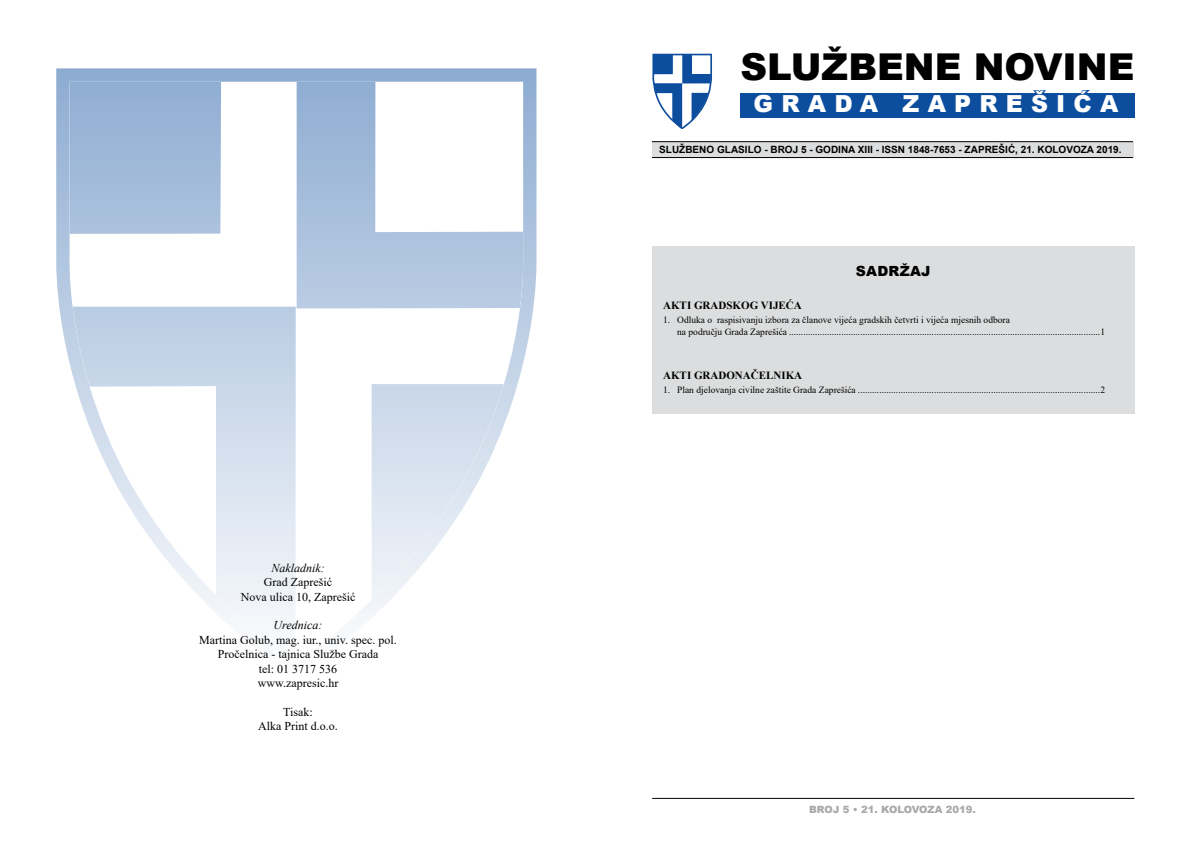
<style>
.page{position:relative;width:1191px;height:842px;background:#fff}
.page>*{position:absolute;margin:0;border:0;box-sizing:border-box;transform-origin:0 0}
.t1{font:900 37px "Arial";color:#000}
.t2{font:900 23.5px "Arial";letter-spacing:.35em;color:#fff}
.t3{font:900 14px "Arial";letter-spacing:.02em;color:#000}
.t4{font:12px/14.4px "Times New Roman";color:#000;text-align:center}
.t5{font:italic 12px "Times New Roman";color:#000}
.t6{font:700 11px "Times New Roman";color:#000}
.t7{font:700 10px "Arial";color:#000}
.t8{font:900 10px "Arial";color:#a7a9ac}
.t9{font:9.5px/11.4px "Times New Roman";color:#000}
</style>
<div class="page">
<hr style="left:652px;top:798px;width:482px;height:1px;background:#000">
<div style="left:652px;top:247px;width:482px;height:167px;background:#dcddde"></div>
<div style="left:652px;top:142px;width:481px;height:16px;background:#dcddde"></div>
<hr style="left:652px;top:141px;width:481px;height:1px;background:#000">
<hr style="left:652px;top:157px;width:481px;height:1px;background:#000">
<div style="left:740px;top:93px;width:394px;height:24px;background:#0c4d9e"></div>
<svg style="left:652px;top:54px;width:60px;height:74px"></svg>
<svg style="left:1033px;top:90px;width:13px;height:3px"></svg>
<svg style="left:1081px;top:90px;width:9px;height:3px"></svg>
<svg style="left:56px;top:68px;width:481px;height:556px"></svg>
<p class="t5" style="left:271px;top:559px;width:55px">Nakladnik:</p>
<p class="t4" style="left:241px;top:574px;width:116px">Grad Zaprešić<br>Nova ulica 10, Zaprešić</p>
<p class="t5" style="left:274px;top:617px;width:50px">Urednica:</p>
<p class="t4" style="left:199px;top:632px;width:199px">Martina Golub, mag. iur., univ. spec. pol.<br>Pročelnica - tajnica Službe Grada<br>tel: 01 3717 536<br>www.zapresic.hr</p>
<p class="t4" style="left:258px;top:704px;width:81px">Tisak:<br>Alka Print d.o.o.</p>
<h1 class="t1" style="left:740px;top:40px;width:396px">SLUŽBENE NOVINE</h1>
<h2 class="t2" style="left:753px;top:87px;width:366px">GRADA ZAPREŠIĆA</h2>
<p class="t7" style="left:659px;top:143px;width:464px">SLUŽBENO GLASILO - BROJ 5 - GODINA XIII - ISSN 1848-7653 - ZAPREŠIĆ, 21. KOLOVOZA 2019.</p>
<h3 class="t3" style="left:856px;top:260px;width:76px">SADRŽAJ</h3>
<p class="t6" style="left:663px;top:297px;width:140px">AKTI GRADSKOG VIJEĆA</p>
<p class="t9" style="left:677px;top:314px;width:430px;text-indent:-14px">1. Odluka o raspisivanju izbora za članove vijeća gradskih četvrti i vijeća mjesnih odbora<br>na području Grada Zaprešića ...................................................................................................................................1</p>
<p class="t6" style="left:663px;top:367px;width:141px">AKTI GRADONAČELNIKA</p>
<p class="t9" style="left:663px;top:384px;width:443px">1. Plan djelovanja civilne zaštite Grada Zaprešića ......................................................................................................2</p>
<p class="t8" style="left:809px;top:802px;width:168px">BROJ 5 • 21. KOLOVOZA 2019.</p>
</div>
